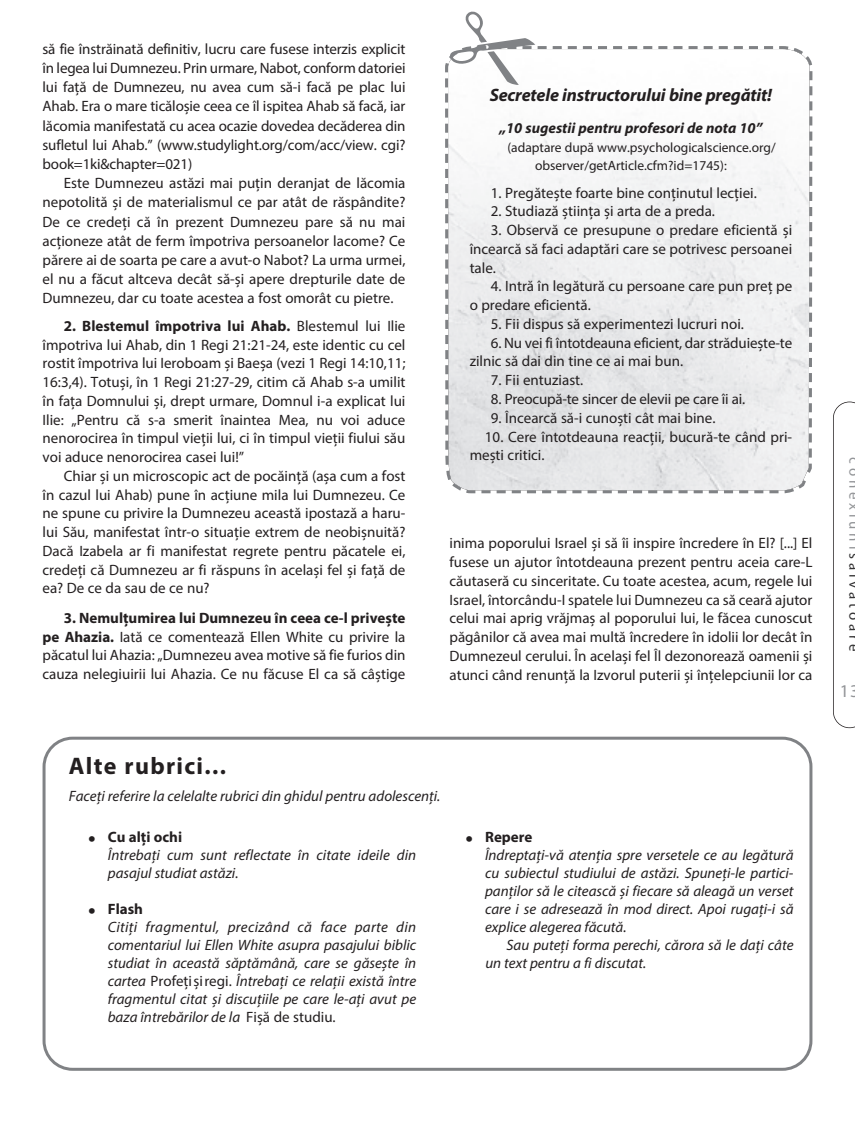
<style>
.page{position:relative;width:855px;height:1125px;background:#fff}
.page>*{position:absolute;margin:0;border:0;box-sizing:border-box;transform-origin:0 0}
.t1{font:700 24px "Myriad Pro";letter-spacing:.055em;color:#231f20}
.t2{font:italic 700 18px "Myriad Pro";letter-spacing:-.01em;color:#231f20}
.t3{font:18px "Myriad Pro";color:#939598}
.t4{font:15px/18.8px "Myriad Pro";color:#231f20;text-align:justify}
.t5{font:italic 15px/18px "Myriad Pro";color:#231f20}
.t6{font:italic 700 15px "Myriad Pro";color:#231f20}
.t7{font:15px "Myriad Pro";letter-spacing:.255em;color:#343334}
.t8{font:13.5px/18.8px "Myriad Pro";color:#231f20}
.s1{font-weight:700}
.s2{font-style:normal;font-size:27px}
.s3{font-weight:700;font-style:normal}
.s4{font-style:normal}
.s5{color:#939598}
</style>
<div class="page">
<svg style="left:445px;top:46px;width:368px;height:445px"></svg>
<svg style="left:463px;top:460px;width:350px;height:34px;background:#e1e2e4"></svg>
<svg style="left:43px;top:736px;width:769px;height:334px"></svg>
<svg style="left:833px;top:401px;width:22px;height:327px"></svg>
<svg style="left:448px;top:46px;width:89px;height:44px"></svg>
<p class="t4" style="left:43px;top:40px;width:364px;line-height:19.2px">să fie înstrăinată definitiv, lucru care fusese interzis expli cit în legea lui Dumnezeu. Prin urmare, Nabot, conform datoriei lui față de Dumnezeu, nu avea cum să-i facă pe plac lui Ahab. Era o mare ticăloșie ceea ce îl ispitea Ahab să facă, iar lăcomia manifestată cu acea ocazie dovedea decăderea din su fle tul lui Ahab.” (www.studylight.org/com/acc/view. cgi? book=1ki&amp;chapter=021)</p>
<p class="t4" style="left:43px;top:175px;width:364px;line-height:19.2px;text-indent:21px">Este Dumnezeu astăzi mai puțin deranjat de lă comia nepotolită și de materialismul ce par atât de răspândite?<br>De ce credeți că în prezent Dumnezeu pare să nu mai acționeze atât de ferm împotriva per soanelor lacome? Ce părere ai de soarta pe care a avut-o Nabot? La urma urmei, el nu a făcut altceva decât să-și apere drepturile date de Dum nezeu, dar cu toate acestea a fost omorât cu pietre.</p>
<p class="t4" style="left:43px;top:317px;width:364px;text-indent:21px"><span class="s1">2. Blestemul împotriva lui Ahab.</span> Blestemul lui Ilie împotriva lui Ahab, din 1 Regi 21:21-24, este identic cu cel rostit împotriva lui Ieroboam și Baeșa (vezi 1 Regi 14:10,11; 16:3,4). Totuși, în 1 Regi 21:27-29, citim că Ahab s-a umilit în fața Domnului și, drept urmare, Domnul i-a explicat lui Ilie: „Pentru că s-a smerit înaintea Mea, nu voi aduce nenorocirea în timpul vieții lui, ci în timpul vieții fiului său voi aduce nenorocirea casei lui!”</p>
<p class="t4" style="left:43px;top:467px;width:364px;text-indent:21px">Chiar și un microscopic act de pocăință (așa cum a fost în cazul lui Ahab) pune în acțiune mila lui Dumnezeu. Ce ne spune cu privire la Dumnezeu această ipostază a haru&shy;lui Său, manifestat într-o situație extrem de neobișnuită?<br>Dacă Izabela ar fi ma nifestat regrete pentru păcatele ei, credeți că Dumnezeu ar fi răspuns în același fel și față de ea? De ce da sau de ce nu?</p>
<p class="t4" style="left:43px;top:609px;width:364px;text-indent:21px"><span class="s1">3. Nemulțumirea lui Dumnezeu în ceea ce-l privește pe Ahazia.</span> Iată ce comentează Ellen White cu privire la păcatul lui Ahazia: „Dumnezeu avea motive să fie furios din cauza nelegiuirii lui Ahazia. Ce nu făcuse El ca să câștige</p>
<p class="t2" style="left:490px;top:88px;width:284px">Secretele instructorului bine pregătit!</p>
<p class="t6" style="left:499px;top:122px;width:264px">„10 sugestii pentru profesori de nota 10”</p>
<p class="t8" style="left:535px;top:139px;width:242px;text-indent:-28px">(adaptare după www.psychologicalscience.org/ observer/getArticle.cfm?id=1745):</p>
<p class="t4" style="left:491px;top:184px;width:267px">1. Pregătește foarte bine conținutul lecției.</p>
<p class="t4" style="left:491px;top:203px;width:225px">2. Studiază știința și arta de a preda.</p>
<p class="t4" style="left:469px;top:222px;width:324px;text-indent:21px">3. Observă ce presupune o predare eficientă și încearcă să faci adaptări care se potrivesc persoanei tale.</p>
<p class="t4" style="left:469px;top:278px;width:324px;text-indent:21px">4. Intră în legătură cu persoane care pun preț pe o predare eficientă.</p>
<p class="t4" style="left:491px;top:316px;width:254px">5. Fii dispus să experimentezi lucruri noi.</p>
<p class="t4" style="left:469px;top:334px;width:324px;text-indent:21px">6. Nu vei fi întotdeauna eficient, dar stră du iește-te zilnic să dai din tine ce ai mai bun.</p>
<p class="t4" style="left:491px;top:372px;width:94px">7. Fii entuziast.</p>
<p class="t4" style="left:491px;top:391px;width:256px">8. Preocupă-te sincer de elevii pe care îi ai.</p>
<p class="t4" style="left:491px;top:409px;width:226px">9. Încearcă să-i cunoști cât mai bine.</p>
<p class="t4" style="left:469px;top:428px;width:324px;text-indent:15px">10. Cere întotdeauna reacții, bucură-te când pri - mești critici.</p>
<p class="t4" style="left:449px;top:535px;width:364px">inima poporului Israel și să îi inspire încredere în El? [...] El fu sese un ajutor întotdeauna prezent pentru aceia care-L căutaseră cu sinceritate. Cu toate acestea, acum, regele lui Israel, întorcându-I spatele lui Dum nezeu ca să ceară ajutor celui mai aprig vrăj maș al poporului lui, le făcea cunoscut păgânilor că avea mai multă încredere în idolii lor decât în Dum nezeul cerului. În același fel Îl dezonorează oamenii și atunci când renunță la Izvorul puterii și înțelepciunii lor ca</p>
<h1 class="t1" style="left:69px;top:756px;width:159px">Alte rubrici...</h1>
<p class="t5" style="left:69px;top:788px;width:373px">Faceți referire la celelalte rubrici din ghidul pentru adolescenți.</p>
<p class="t5" style="left:108px;top:829px;width:310px;text-indent:-19px"><span class="s2">•</span> <span class="s3">Cu alți ochi<br></span>Întrebați cum sunt reflectate în citate ideile din pasajul studiat astăzi.</p>
<p class="t5" style="left:108px;top:901px;width:310px;text-indent:-19px"><span class="s2">•</span> <span class="s3">Flash<br></span>Citiți fragmentul, precizând că face parte din comentariul lui Ellen White asupra pasajului biblic studiat în această săptămână, care se găsește în cartea <span class="s4">Profețișiregi.</span> Întrebați ce relații există între fragmentul citat și discuțiile pe care le-ați avut pe baza întrebărilor de la <span class="s4">Fișă de studiu.</span></p>
<p class="t5" style="left:485px;top:829px;width:310px;text-indent:-20px"><span class="s2">•</span> <span class="s3">Repere<br></span>Îndreptați-vă atenția spre versetele ce au legătură cu subiectul studiului de astăzi. Spuneți-le partici - panților să le citească și fiecare să aleagă un verset care i se adre sează în mod direct. Apoi rugați-i să explice alegerea făcută.</p>
<p class="t5" style="left:485px;top:937px;width:310px;text-indent:21px">Sau puteți forma perechi, cărora să le dați câte un text pentru a fi discutat.</p>
<p class="t7" style="left:860px;top:457px;width:196px;rotate:90deg"><span class="s5">conexiuni</span>salvatoare</p>
<p class="t3" style="left:839px;top:684px;width:21px">13</p>
</div>
